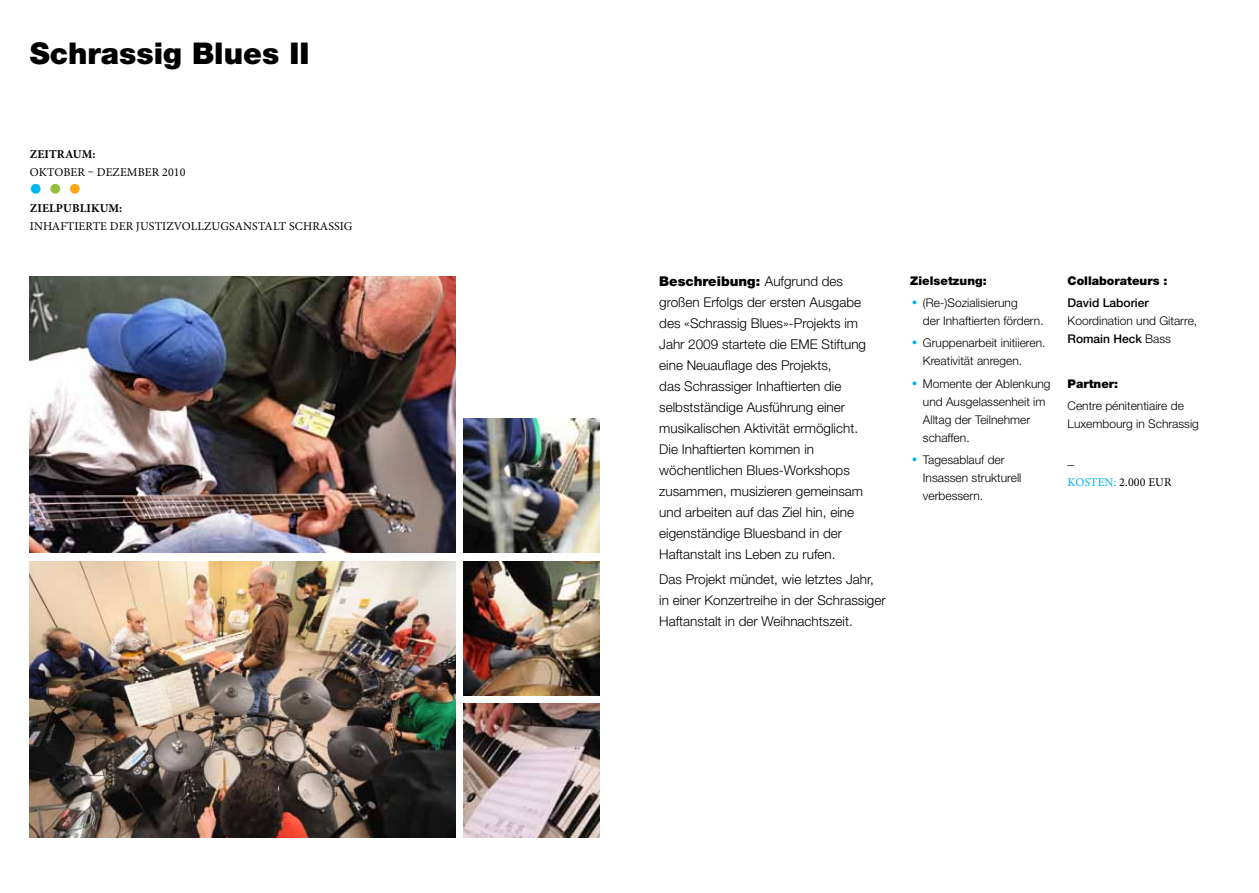
<style>
.page{position:relative;width:1259px;height:893px;background:#fff}
.page>*{position:absolute;margin:0;border:0;box-sizing:border-box;transform-origin:0 0}
.t1{font:900 30px "Helvetica Neue LT Std";color:#000}
.t2{font:300 13.5px/21px "Helvetica Neue LT Std";color:#000}
.t3{font:300 12px/18px "Helvetica Neue LT Std";color:#000}
.t4{font:12px "Minion Pro";letter-spacing:.01em;color:#000}
.t5{font:900 12px "Helvetica Neue LT Std";color:#000}
.t6{font:700 12px "Minion Pro";letter-spacing:.01em;color:#000}
.t7{font:500 12px "Helvetica Neue LT Std";color:#000}
.s1{font-weight:900}
.s2{font-family:"Bauhaus 93";font-weight:400;font-size:13.5px;color:#00aeef}
.s3{font-weight:500}
.s4{color:#00aeef}
</style>
<div class="page">
<img style="left:30px;top:561px;width:425px;height:277px">
<img style="left:30px;top:276px;width:425px;height:277px">
<img style="left:463px;top:561px;width:137px;height:134px">
<img style="left:463px;top:419px;width:137px;height:134px">
<img style="left:463px;top:704px;width:137px;height:134px">
<div style="left:31px;top:184px;width:10px;height:10px;background:#00b9f1;border-radius:50%"></div>
<div style="left:50px;top:184px;width:10px;height:10px;background:#96be3d;border-radius:50%"></div>
<div style="left:70px;top:184px;width:10px;height:10px;background:#faa61a;border-radius:50%"></div>
<h1 class="t1" style="left:30px;top:35px;width:281px">Schrassig Blues II</h1>
<p class="t6" style="left:30px;top:147px;width:67px">ZEITRAUM:</p>
<p class="t4" style="left:30px;top:164px;width:157px">OKTOBER – DEZEMBER 2010</p>
<p class="t6" style="left:30px;top:201px;width:94px">ZIELPUBLIKUM:</p>
<p class="t4" style="left:30px;top:218px;width:324px">INHAFTIERTE DER JUSTIZVOLLZUGSANSTALT SCHRASSIG</p>
<p class="t2" style="left:659px;top:270px;width:208px"><span class="s1">Beschreibung:</span> Aufgrund des großen Erfolgs der ersten Ausgabe des «Schrassig Blues»-Projekts im Jahr 2009 startete die EME Stiftung eine Neuauflage des Projekts,<br>das Schrassiger Inhaftierten die selbstständige Ausführung einer musikalischen Aktivität ermöglicht.<br>Die Inhaftierten kommen in wöchentlichen Blues-Workshops zusammen, musizieren gemeinsam und arbeiten auf das Ziel hin, eine eigenständige Bluesband in der Haftanstalt ins Leben zu rufen.</p>
<p class="t2" style="left:659px;top:569px;width:228px">Das Projekt mündet, wie letztes Jahr, in einer Konzertreihe in der Schrassiger<br>Haftanstalt in der Weihnachtszeit.</p>
<p class="t5" style="left:910px;top:274px;width:78px">Zielsetzung:</p>
<p class="t3" style="left:923px;top:294px;width:122px;text-indent:-13px"><span class="s2">•</span> (Re-)Sozialisierung<br>der Inhaftierten fördern.</p>
<p class="t3" style="left:923px;top:334px;width:124px;text-indent:-13px"><span class="s2">•</span> Gruppenarbeit initiieren.<br>Kreativität anregen.</p>
<p class="t3" style="left:923px;top:374px;width:129px;text-indent:-13px"><span class="s2">•</span> Momente der Ablenkung und Ausgelassenheit im<br>Alltag der Teilnehmer schaffen.</p>
<p class="t3" style="left:923px;top:450px;width:100px;text-indent:-13px"><span class="s2">•</span> Tagesablauf der<br>Insassen strukturell verbessern.</p>
<p class="t5" style="left:1067px;top:274px;width:102px">Collaborateurs :</p>
<p class="t7" style="left:1067px;top:296px;width:83px">David Laborier</p>
<p class="t3" style="left:1067px;top:312px;width:131px">Koordination und Gitarre,<br><span class="s3">Romain Heck</span> Bass</p>
<p class="t5" style="left:1067px;top:376px;width:52px">Partner:</p>
<p class="t3" style="left:1067px;top:396px;width:133px">Centre pénitentiaire de<br>Luxembourg in Schrassig</p>
<p class="t2" style="left:1067px;top:448px;width:8px">_</p>
<p class="t4" style="left:1067px;top:474px;width:90px"><span class="s4">KOSTEN:</span> 2.000 EUR</p>
</div>
